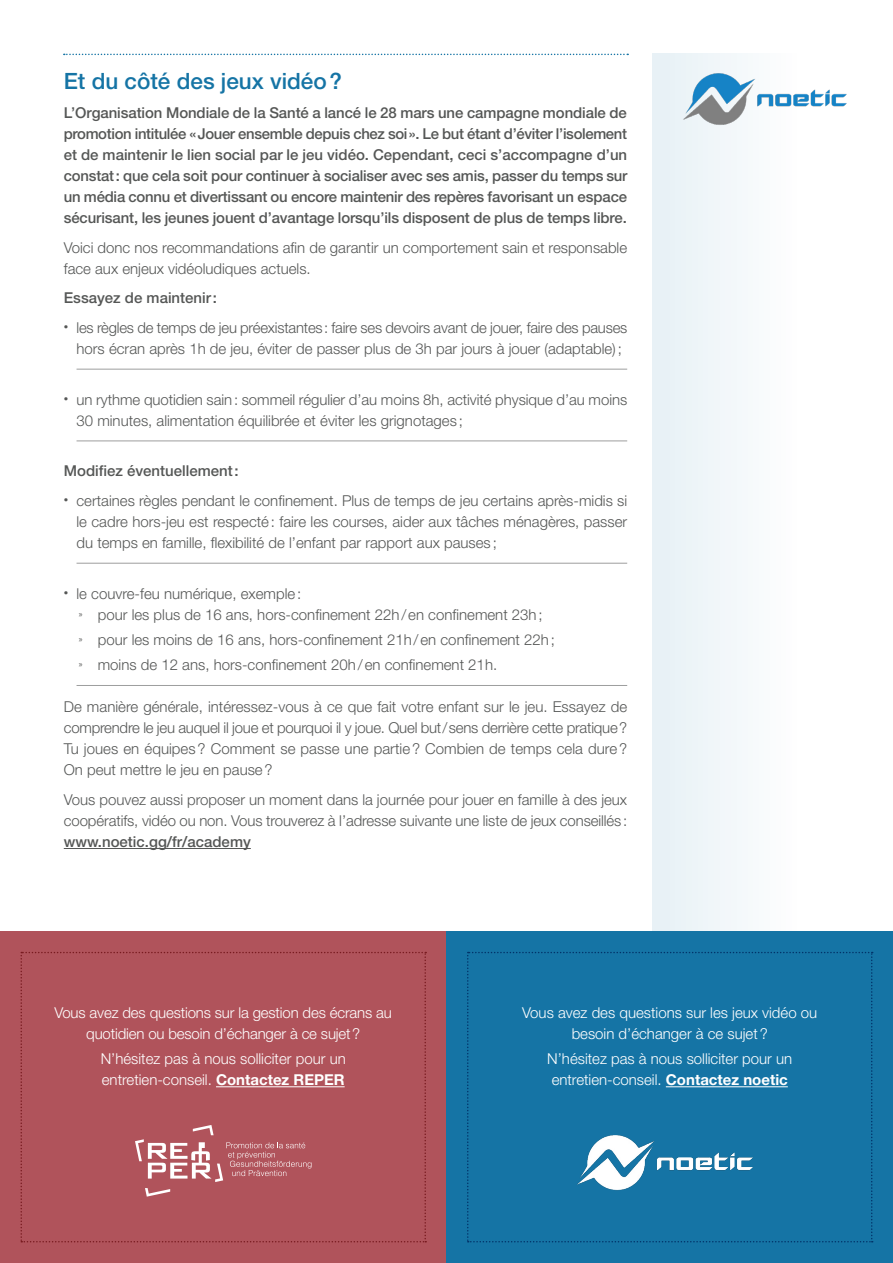
<style>
.page{position:relative;width:893px;height:1263px;background:#fff}
.page>*{position:absolute;margin:0;border:0;box-sizing:border-box;transform-origin:0 0}
.t1{font:500 22.5px "Helvetica Neue LT Std";color:#1574a5}
.t2{font:300 15px/21px "Helvetica Neue LT Std";color:#555756}
.t3{font:500 15px/21px "Helvetica Neue LT Std";color:#555756;text-align:justify}
.t4{font:300 15px/21px "Helvetica Neue LT Std";color:#fff;text-align:center}
.s1{font-weight:700}
</style>
<div class="page">
<div style="left:652px;top:53px;width:164px;height:878px;background:#f3f8fa"></div>
<hr style="left:77px;top:369px;width:550px;height:1px;background:#9d9e9e">
<hr style="left:77px;top:440px;width:550px;height:1px;background:#9d9e9e">
<hr style="left:77px;top:563px;width:550px;height:1px;background:#9d9e9e">
<hr style="left:77px;top:685px;width:550px;height:1px;background:#9d9e9e">
<hr style="left:64px;top:848px;width:187px;height:1px;background:#555756">
<svg style="left:64px;top:54px;width:564px;height:1px"></svg>
<div style="left:0;top:931px;width:446px;height:332px;background:#b0535b"></div>
<div style="left:446px;top:931px;width:447px;height:332px;background:#1574a5"></div>
<img style="left:682px;top:62px;width:165px;height:76px">
<svg style="left:21px;top:952px;width:405px;height:290px"></svg>
<svg style="left:467px;top:952px;width:406px;height:290px"></svg>
<h1 class="t1" style="left:64px;top:67px;width:280px">Et du côté des jeux vidéo?</h1>
<p class="t3" style="left:64px;top:102px;width:565px">L’Organisation Mondiale de la Santé a lancé le 28 mars une campagne mondiale de promotion intitulée «Jouer ensemble depuis chez soi». Le but étant d’éviter l’isolement et de maintenir le lien social par le jeu vidéo. Cependant, ceci s’accompagne d’un constat: que cela soit pour continuer à socialiser avec ses amis, passer du temps sur un média connu et divertissant ou encore maintenir des repères favorisant un espace sécurisant, les jeunes jouent d’avantage lorsqu’ils disposent de plus de temps libre.</p>
<p class="t2" style="left:64px;top:237px;width:565px">Voici donc nos recommandations afin de garantir un comportement sain et responsable face aux enjeux vidéoludiques actuels.</p>
<p class="t3" style="left:64px;top:287px;width:155px">Essayez de maintenir:</p>
<p class="t2" style="left:64px;top:317px;width:565px;text-align:center"><sup>•</sup> les règles de temps de jeu préexistantes: faire ses devoirs avant de jouer, faire des pauses hors écran après 1h de jeu, éviter de passer plus de 3h par jours à jouer (adaptable);</p>
<p class="t2" style="left:77px;top:388px;width:552px;text-indent:-13px"><sup>•</sup> un rythme quotidien sain: sommeil régulier d’au moins 8h, activité physique d’au moins<br>30 minutes, alimentation équilibrée et éviter les grignotages ;</p>
<p class="t3" style="left:64px;top:460px;width:176px">Modifiez éventuellement:</p>
<p class="t2" style="left:77px;top:490px;width:552px;text-align:justify;text-indent:-13px"><sup>•</sup> certaines règles pendant le confinement. Plus de temps de jeu certains après-midis si le cadre hors-jeu est respecté: faire les courses, aider aux tâches ménagères, passer du temps en famille, flexibilité de l’enfant par rapport aux pauses ;</p>
<p class="t2" style="left:79px;top:582px;width:466px;text-indent:-15px"><sup>•</sup> le couvre-feu numérique, exemple:<br><sup>»</sup> pour les plus de 16 ans, hors-confinement 22h/en confinement 23h;</p>
<p class="t2" style="left:79px;top:627px;width:478px;line-height:25.2px"><sup>»</sup> pour les moins de 16 ans, hors-confinement 21h/en confinement 22h; <sup>»</sup> moins de 12 ans, hors-confinement 20h/en confinement 21h.</p>
<p class="t2" style="left:64px;top:696px;width:565px;text-align:justify">De manière générale, intéressez-vous à ce que fait votre enfant sur le jeu. Essayez de comprendre le jeu auquel il joue et pourquoi il y joue. Quel but/sens derrière cette pratique?<br>Tu joues en équipes? Comment se passe une partie? Combien de temps cela dure?<br>On peut mettre le jeu en pause?</p>
<p class="t2" style="left:64px;top:789px;width:565px">Vous pouvez aussi proposer un moment dans la journée pour jouer en famille à des jeux coopératifs, vidéo ou non. Vous trouverez à l’adresse suivante une liste de jeux conseillés:</p>
<p class="t3" style="left:64px;top:831px;width:189px">www.noetic.gg/fr/academy</p>
<p class="t4" style="left:55px;top:1002px;width:339px">Vous avez des questions sur la gestion des écrans au quotidien ou besoin d’échanger à ce sujet?</p>
<p class="t4" style="left:101px;top:1048px;width:247px;text-align:left">N’hésitez pas à nous solliciter pour un entretien-conseil. <span class="s1">Contactez REPER</span></p>
<p class="t4" style="left:522px;top:1002px;width:297px">Vous avez des questions sur les jeux vidéo ou besoin d’échanger à ce sujet?</p>
<p class="t4" style="left:547px;top:1048px;width:247px;text-align:left">N’hésitez pas à nous solliciter pour un entretien-conseil. <span class="s1">Contactez noetic</span></p>
</div>
